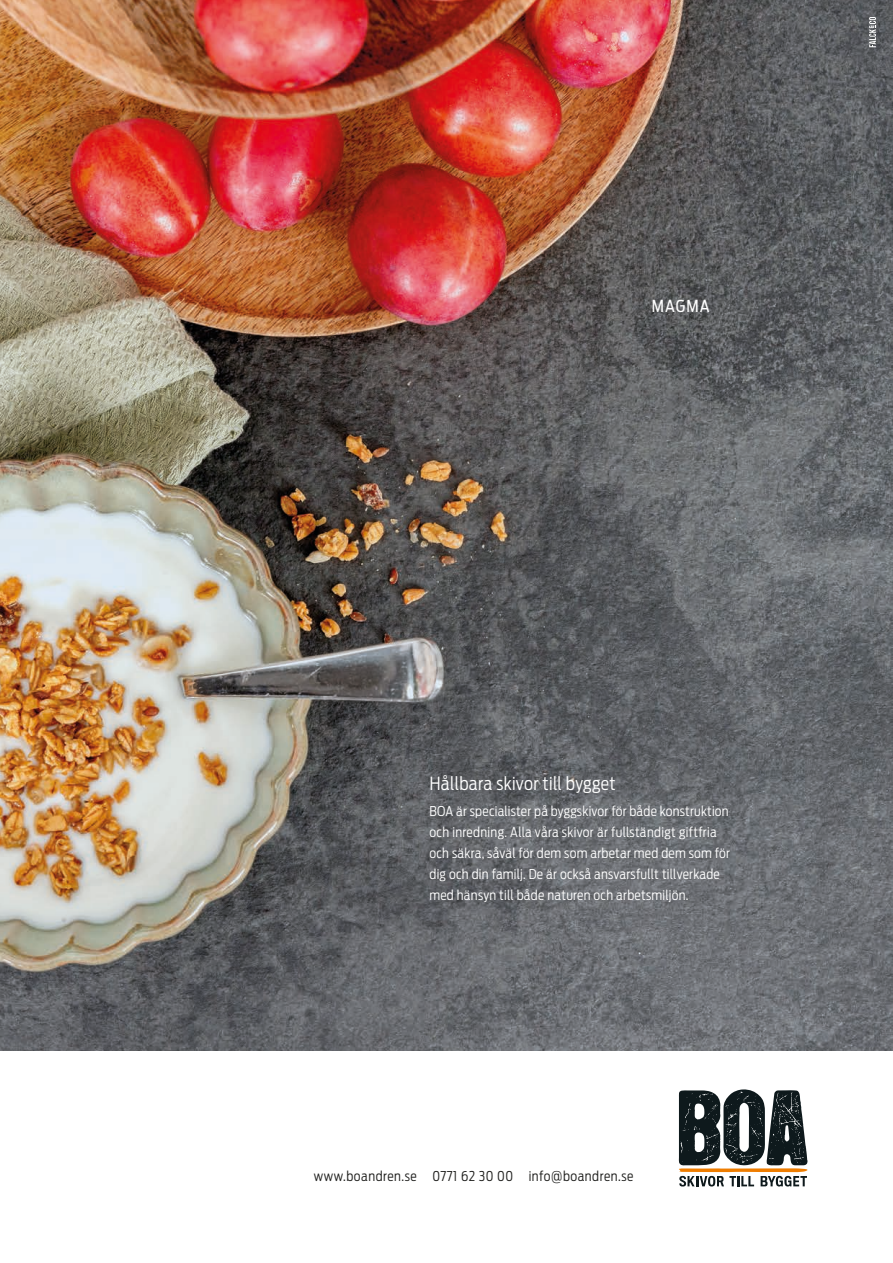
<style>
.page{position:relative;width:893px;height:1263px;background:#fff}
.page>*{position:absolute;margin:0;border:0;box-sizing:border-box;transform-origin:0 0}
.t1{font:300 18px "Antenna Cond";letter-spacing:.02em;color:#fff}
.t2{font:16.5px "Antenna Cond";letter-spacing:.07em;color:#fff}
.t3{font:300 13.5px/21px "Antenna Cond";letter-spacing:.02em;color:#fff}
.t4{font:300 13.5px "Antenna Cond";letter-spacing:.04em;color:#1d1d1b}
</style>
<div class="page">
<img style="left:0;top:0;width:893px;height:1050px">
<svg style="left:679px;top:1089px;width:128px;height:97px"></svg>
<svg style="left:869px;top:17px;width:7px;height:30px"></svg>
<p class="t2" style="left:652px;top:296px;width:59px">MAGMA</p>
<p class="t1" style="left:429px;top:773px;width:188px">Hållbara skivor till bygget</p>
<p class="t3" style="left:429px;top:800px;width:302px">BOA är specialister på byggskivor för både konstruktion och inredning. Alla våra skivor är fullständigt giftfria och säkra, såväl för dem som arbetar med dem som för dig och din familj. De är också ansvarsfullt tillverkade med hänsyn till både naturen och arbetsmiljön.</p>
<p class="t4" style="left:314px;top:1168px;width:321px">www.boandren.se 0771 62 30 00 info@boandren.se</p>
</div>
